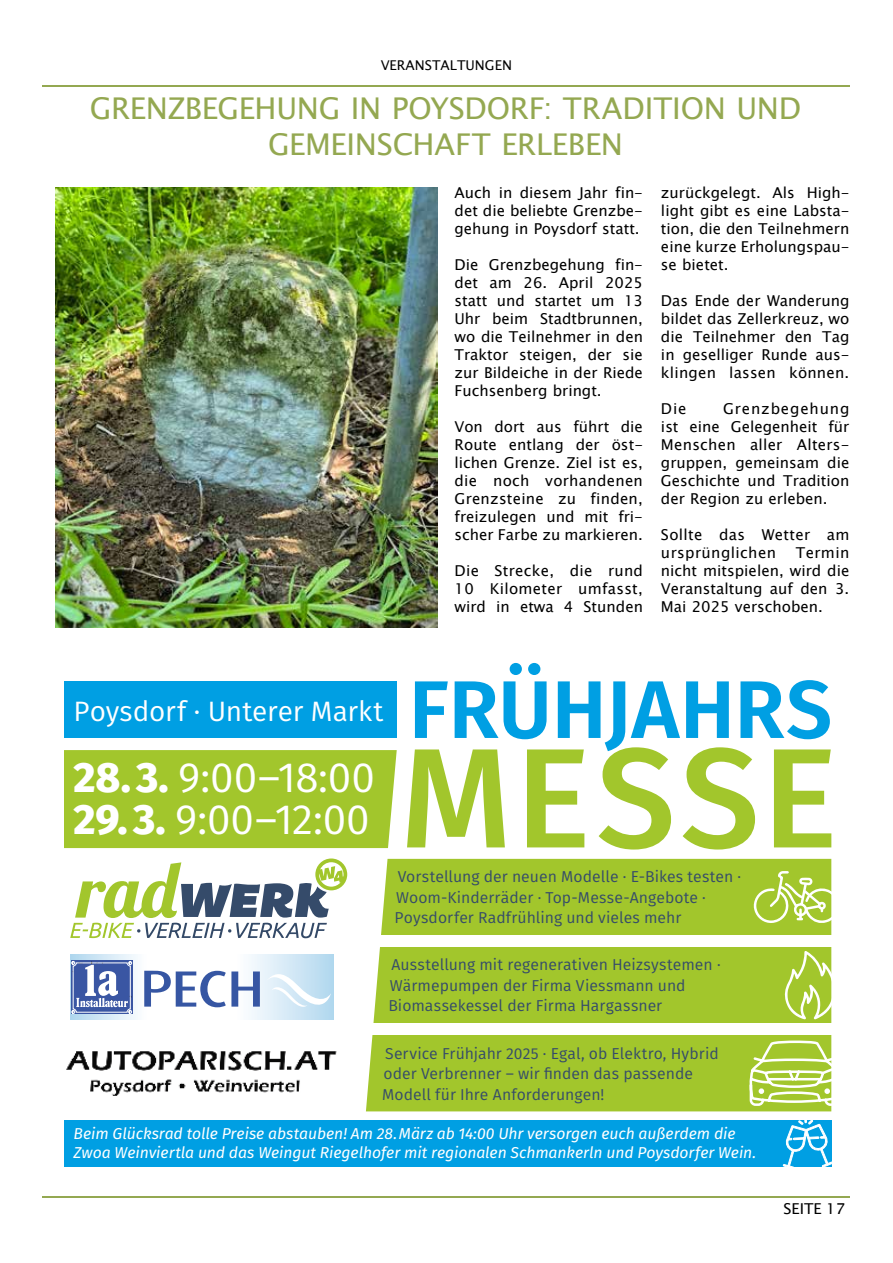
<style>
.page{position:relative;width:893px;height:1263px;background:#fff}
.page>*{position:absolute;margin:0;border:0;box-sizing:border-box;transform-origin:0 0}
.t1{font:500 141.75px "Fira Sans";letter-spacing:.025em;color:#a2c62c}
.t2{font:600 81.75px "Fira Sans";color:#009fe3}
.t3{font:42.3px/42.3px "Fira Sans";color:#fff}
.t4{font:30px/36px "Lucida Sans Unicode";letter-spacing:-.01em;color:#94a851;text-align:center}
.t5{font:28.05px "Fira Sans";letter-spacing:-.005em;color:#fff}
.t6{font:15.75px/20.5px "Fira Sans";color:#354b6a}
.t7{font:italic 15.75px/18.9px "Fira Sans";letter-spacing:-.005em;color:#fff}
.t8{font:15px/18px "Lucida Sans Unicode";color:#000;text-align:justify}
.t9{font:15px/18px "Lucida Sans Unicode";letter-spacing:.025em;color:#000}
.t10{font:13.5px "Lucida Sans Unicode";color:#000}
.s1{font-weight:800}
</style>
<div class="page">
<hr style="left:43px;top:85px;width:807px;height:1px;background:#94a851">
<hr style="left:43px;top:1197px;width:807px;height:1px;background:#94a851">
<div style="left:366px;top:859px;width:465px;height:252px;background:#a2c62c"></div>
<svg style="left:70px;top:858px;width:277px;height:80px"></svg>
<div style="left:235px;top:955px;width:99px;height:65px;background:linear-gradient(to right,#fff,#b1d7ee)"></div>
<div style="left:71px;top:955px;width:76px;height:65px;background:linear-gradient(to right,#b0d7ee,#fefeff)"></div>
<svg style="left:71px;top:961px;width:61px;height:53px"></svg>
<svg style="left:266px;top:964px;width:65px;height:47px;background:#d4e9f6"></svg>
<svg style="left:144px;top:971px;width:116px;height:36px"></svg>
<div style="left:64px;top:681px;width:333px;height:57px;background:#009fe3"></div>
<div style="left:64px;top:1120px;width:767px;height:47px;background:#009fe3"></div>
<div style="left:64px;top:750px;width:333px;height:98px;background:#a2c62c"></div>
<div style="left:352px;top:935px;width:483px;height:11px;background:#fff"></div>
<div style="left:341px;top:1023px;width:494px;height:11px;background:#fff"></div>
<svg style="left:784px;top:950px;width:48px;height:69px;background:#b5d157"></svg>
<svg style="left:754px;top:871px;width:78px;height:53px"></svg>
<svg style="left:748px;top:1039px;width:84px;height:128px"></svg>
<img style="left:66px;top:1051px;width:271px;height:45px">
<img style="left:56px;top:187px;width:382px;height:440px">
<p class="t10" style="left:381px;top:54px;width:133px">VERANSTALTUNGEN</p>
<h3 class="t4" style="left:90px;top:90px;width:713px">GRENZBEGEHUNG IN POYSDORF: TRADITION UND<br>GEMEINSCHAFT ERLEBEN</h3>
<h3 class="t5" style="left:74px;top:690px;width:311px">Poysdorf · Unterer Markt</h3>
<h3 class="t3" style="left:74px;top:755px;width:303px"><span class="s1">28.3.</span> 9:00–18:00<br><span class="s1">29.3.</span> 9:00–12:00</h3>
<p class="t8" style="left:455px;top:184px;width:190px">Auch in diesem Jahr fin&shy;det die beliebte Grenzbe&shy;gehung in Poysdorf statt.</p>
<p class="t8" style="left:455px;top:256px;width:190px">Die Grenzbegehung fin&shy;det am 26. April 2025 statt und startet um 13<br>Uhr beim Stadtbrunnen, wo die Teilnehmer in den Traktor steigen, der sie zur Bildeiche in der Riede Fuchsenberg bringt.</p>
<p class="t8" style="left:455px;top:418px;width:190px">Von dort aus führt die Route entlang der öst&shy;lichen Grenze. Ziel ist es, die noch vorhandenen Grenzsteine zu finden, freizulegen und mit fri&shy;scher Farbe zu markieren.</p>
<p class="t8" style="left:455px;top:562px;width:190px">Die Strecke, die rund 10 Kilometer umfasst, wird in etwa 4 Stunden</p>
<p class="t8" style="left:661px;top:184px;width:190px">zurückgelegt. Als High&shy;light gibt es eine Labsta&shy;tion, die den Teilnehmern eine kurze Erholungspau&shy;se bietet.</p>
<p class="t8" style="left:661px;top:292px;width:190px">Das Ende der Wanderung bildet das Zellerkreuz, wo die Teilnehmer den Tag in geselliger Runde aus&shy;klingen lassen können.</p>
<p class="t8" style="left:661px;top:400px;width:27px">Die</p>
<p class="t8" style="left:661px;top:400px;width:190px;text-indent:62px">Grenzbegehung ist eine Gelegenheit für Menschen aller Alters&shy;gruppen, gemeinsam die Geschichte und Tradition der Region zu erleben.</p>
<p class="t9" style="left:661px;top:526px;width:190px">Sollte das Wetter am ursprünglichen</p>
<p class="t8" style="left:661px;top:544px;width:190px;text-indent:135px">Termin nicht mitspielen, wird die Veranstaltung auf den 3.<br>Mai 2025 verschoben.</p>
<h2 class="t2" style="left:409px;top:642px;width:425px">FRÜHJAHRS</h2>
<h1 class="t1" style="left:400px;top:684px;width:439px">MESSE</h1>
<p class="t6" style="left:395px;top:866px;width:348px">Vorstellung der neuen Modelle · E-Bikes testen ·<br>Woom-Kinderräder · Top-Messe-Angebote ·<br>Poysdorfer Radfrühling und vieles mehr</p>
<p class="t6" style="left:388px;top:954px;width:334px">Ausstellung mit regenerativen Heizsystemen ·<br>Wärmepumpen der Firma Viessmann und<br>Biomassekessel der Firma Hargassner</p>
<p class="t6" style="left:382px;top:1042px;width:338px">Service Frühjahr 2025 · Egal, ob Elektro, Hybrid oder Verbrenner – wir finden das passende<br>Modell für Ihre Anforderungen!</p>
<p class="t7" style="left:74px;top:1124px;width:684px">Beim Glücksrad tolle Preise abstauben! Am 28.März ab 14:00 Uhr versorgen euch außerdem die<br>Zwoa Weinviertla und das Weingut Riegelhofer mit regionalen Schmankerln und Poysdorfer Wein.</p>
<p class="t8" style="left:783px;top:1200px;width:63px">SEITE 17</p>
</div>
